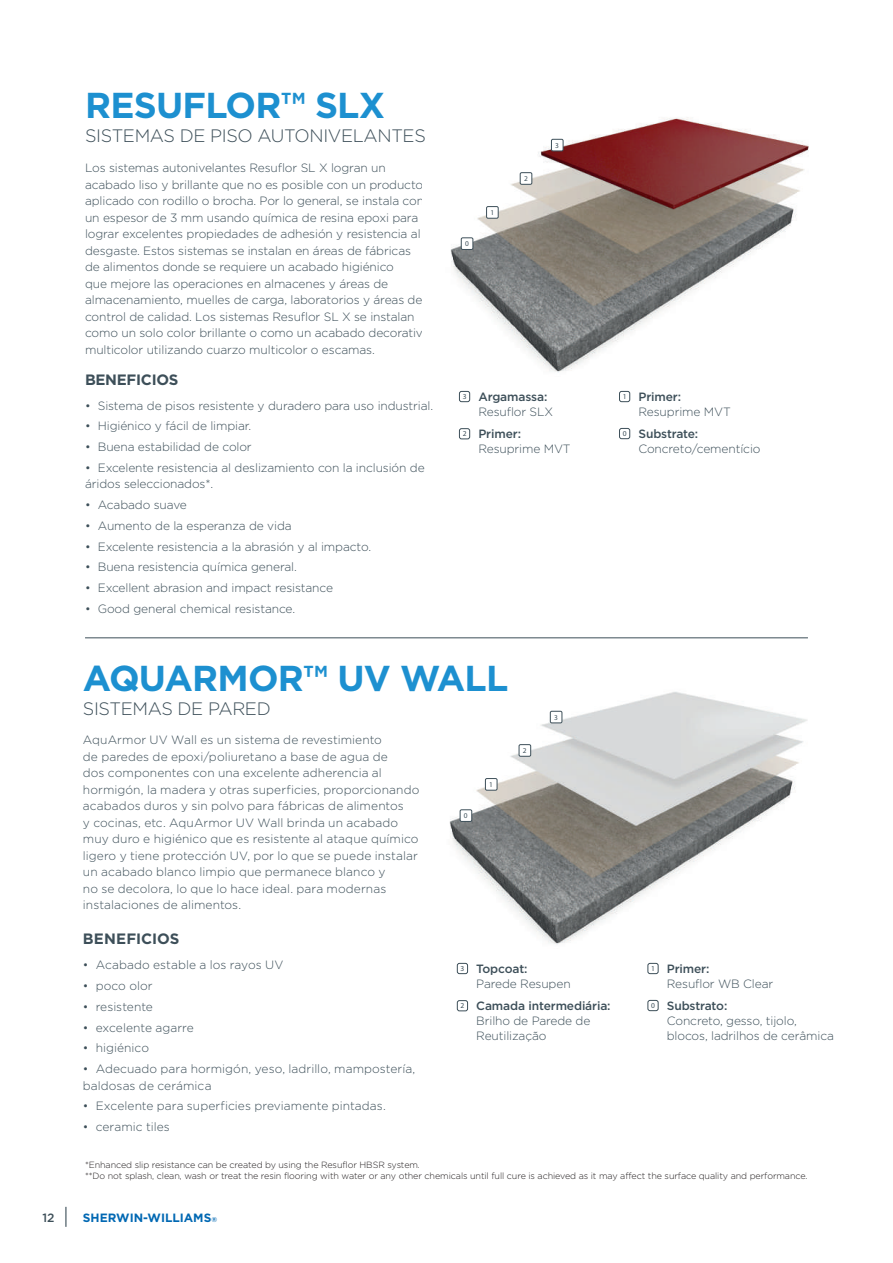
<style>
.page{position:relative;width:893px;height:1263px;background:#fff}
.page>*{position:absolute;margin:0;border:0;box-sizing:border-box;transform-origin:0 0}
.t1{font:700 36px "Gotham";letter-spacing:-.02em;color:#1d90d0}
.t2{font:300 18px "Gotham";letter-spacing:-.02em;color:#3d4f59}
.t3{font:700 15px "Gotham";letter-spacing:-.015em;color:#3d4f59}
.t4{font:300 12px/16.5px "Gotham";letter-spacing:-.01em;color:#3d4f59}
.t5{font:500 12px "Gotham";letter-spacing:-.01em;color:#3d4f59}
.t6{font:700 12px "Gotham";color:#0168b3}
.t7{font:300 9px/10.5px "Gotham";letter-spacing:-.01em;color:#231f20}
.t8{font:7.5px "Myriad Pro";color:#3d4f59}
.t9{font:7.35px "Myriad Pro";color:#3d4f59}
.s1{font-size:7.05px}
</style>
<div class="page">
<svg style="left:65px;top:1207px;width:1px;height:20px"></svg>
<img style="left:450px;top:117px;width:359px;height:256px">
<div style="left:461px;top:238px;width:12px;height:11px;background:#fff"></div>
<div style="left:461px;top:238px;width:12px;height:12px;border:1px solid #3d4f59"></div>
<div style="left:487px;top:207px;width:11px;height:11px;background:#fff"></div>
<div style="left:486px;top:206px;width:12px;height:12px;border:1px solid #3d4f59"></div>
<div style="left:520px;top:173px;width:12px;height:11px;background:#fff"></div>
<div style="left:520px;top:173px;width:12px;height:11px;border:1px solid #3d4f59"></div>
<div style="left:551px;top:139px;width:12px;height:12px;background:#fff"></div>
<div style="left:551px;top:139px;width:12px;height:12px;border:1px solid #3d4f59"></div>
<div style="left:459px;top:391px;width:11px;height:11px;border:1px solid #3d4f59;border-radius:2px"></div>
<div style="left:459px;top:428px;width:11px;height:11px;border:1px solid #3d4f59;border-radius:2px"></div>
<div style="left:619px;top:391px;width:11px;height:11px;border:1px solid #3d4f59;border-radius:2px"></div>
<div style="left:619px;top:428px;width:11px;height:11px;border:1px solid #3d4f59;border-radius:2px"></div>
<img style="left:449px;top:691px;width:358px;height:254px">
<div style="left:460px;top:810px;width:12px;height:11px;background:#fff"></div>
<div style="left:460px;top:810px;width:12px;height:11px;border:1px solid #3d4f59"></div>
<div style="left:485px;top:778px;width:12px;height:12px;background:#fff"></div>
<div style="left:485px;top:778px;width:12px;height:12px;border:1px solid #3d4f59"></div>
<div style="left:519px;top:745px;width:12px;height:11px;background:#fff"></div>
<div style="left:519px;top:744px;width:12px;height:12px;border:1px solid #3d4f59"></div>
<div style="left:550px;top:711px;width:12px;height:12px;background:#fff"></div>
<div style="left:550px;top:711px;width:12px;height:12px;border:1px solid #3d4f59"></div>
<div style="left:457px;top:963px;width:11px;height:11px;border:1px solid #3d4f59;border-radius:2px"></div>
<div style="left:457px;top:1000px;width:11px;height:11px;border:1px solid #3d4f59;border-radius:2px"></div>
<div style="left:648px;top:963px;width:10px;height:11px;border:1px solid #3d4f59;border-radius:2px"></div>
<div style="left:648px;top:1000px;width:10px;height:11px;border:1px solid #3d4f59;border-radius:2px"></div>
<hr style="left:85px;top:638px;width:723px;height:1px;background:#3d4f59">
<h1 class="t1" style="left:85px;top:85px;width:302px">RESUFLOR™ SLX</h1>
<h2 class="t2" style="left:85px;top:126px;width:342px">SISTEMAS DE PISO AUTONIVELANTES</h2>
<p class="t4" style="left:85px;top:160px;width:347px">Los sistemas autonivelantes Resuflor SL X logran un acabado liso y brillante que no es posible con un producto aplicado con rodillo o brocha. Por lo general, se instala con un espesor de 3 mm usando química de resina epoxi para lograr excelentes propiedades de adhesión y resistencia al desgaste. Estos sistemas se instalan en áreas de fábricas<br>de alimentos donde se requiere un acabado higiénico<br>que mejore las operaciones en almacenes y áreas de almacenamiento, muelles de carga, laboratorios y áreas de control de calidad. Los sistemas Resuflor SL X se instalan como un solo color brillante o como un acabado decorativo multicolor utilizando cuarzo multicolor o escamas.</p>
<p class="t3" style="left:85px;top:371px;width:95px">BENEFICIOS</p>
<p class="t4" style="left:85px;top:397px;width:350px">• Sistema de pisos resistente y duradero para uso industrial.</p>
<p class="t4" style="left:85px;top:418px;width:168px">• Higiénico y fácil de limpiar.</p>
<p class="t4" style="left:85px;top:438px;width:168px">• Buena estabilidad de color</p>
<p class="t4" style="left:85px;top:459px;width:341px">• Excelente resistencia al deslizamiento con la inclusión de áridos seleccionados*.</p>
<p class="t4" style="left:85px;top:496px;width:103px">• Acabado suave</p>
<p class="t4" style="left:85px;top:517px;width:208px">• Aumento de la esperanza de vida</p>
<p class="t4" style="left:85px;top:538px;width:288px">• Excelente resistencia a la abrasión y al impacto.</p>
<p class="t4" style="left:85px;top:559px;width:213px">• Buena resistencia química general.</p>
<p class="t4" style="left:85px;top:579px;width:249px">• Excellent abrasion and impact resistance</p>
<p class="t4" style="left:85px;top:600px;width:212px">• Good general chemical resistance.</p>
<p class="t9" style="left:465px;top:239px;width:5px">0</p>
<p class="t9" style="left:490px;top:208px;width:5px">1</p>
<p class="t9" style="left:524px;top:174px;width:5px">2</p>
<p class="t9" style="left:555px;top:141px;width:5px">3</p>
<p class="t8" style="left:463px;top:392px;width:5px">3</p>
<p class="t8" style="left:463px;top:429px;width:5px">2</p>
<p class="t5" style="left:478px;top:389px;width:70px">Argamassa:</p>
<p class="t4" style="left:478px;top:403px;width:76px">Resuflor SLX</p>
<p class="t5" style="left:478px;top:426px;width:44px">Primer:</p>
<p class="t4" style="left:478px;top:440px;width:94px">Resuprime MVT</p>
<p class="t8" style="left:623px;top:392px;width:5px">1</p>
<p class="t8" style="left:623px;top:429px;width:5px">0</p>
<p class="t5" style="left:638px;top:389px;width:44px">Primer:</p>
<p class="t4" style="left:638px;top:403px;width:94px">Resuprime MVT</p>
<p class="t5" style="left:638px;top:426px;width:61px">Substrate:</p>
<p class="t4" style="left:638px;top:440px;width:124px">Concreto/cementício</p>
<h1 class="t1" style="left:83px;top:657px;width:427px">AQUARMOR™ UV WALL</h1>
<h2 class="t2" style="left:83px;top:698px;width:189px">SISTEMAS DE PARED</h2>
<p class="t9" style="left:554px;top:713px;width:5px">3</p>
<p class="t4" style="left:83px;top:732px;width:338px">AquArmor UV Wall es un sistema de revestimiento<br>de paredes de epoxi/poliuretano a base de agua de<br>dos componentes con una excelente adherencia al hormigón, la madera y otras superficies, proporcionando acabados duros y sin polvo para fábricas de alimentos<br>y cocinas, etc. AquArmor UV Wall brinda un acabado muy duro e higiénico que es resistente al ataque químico ligero y tiene protección UV, por lo que se puede instalar un acabado blanco limpio que permanece blanco y<br>no se decolora, lo que lo hace ideal. para modernas instalaciones de alimentos.</p>
<p class="t3" style="left:83px;top:930px;width:98px">BENEFICIOS</p>
<p class="t4" style="left:83px;top:957px;width:202px">• Acabado estable a los rayos UV</p>
<p class="t4" style="left:83px;top:977px;width:71px">• poco olor</p>
<p class="t4" style="left:83px;top:998px;width:71px">• resistente</p>
<p class="t4" style="left:83px;top:1019px;width:112px">• excelente agarre</p>
<p class="t4" style="left:83px;top:1040px;width:68px">• higiénico</p>
<p class="t4" style="left:83px;top:1060px;width:334px">• Adecuado para hormigón, yeso, ladrillo, mampostería, baldosas de cerámica</p>
<p class="t4" style="left:83px;top:1098px;width:304px">• Excelente para superficies previamente pintadas.</p>
<p class="t4" style="left:83px;top:1118px;width:88px">• ceramic tiles</p>
<p class="t9" style="left:464px;top:811px;width:5px">0</p>
<p class="t9" style="left:489px;top:780px;width:5px">1</p>
<p class="t9" style="left:523px;top:746px;width:5px">2</p>
<p class="t8" style="left:461px;top:964px;width:5px">3</p>
<p class="t8" style="left:461px;top:1001px;width:5px">2</p>
<p class="t5" style="left:476px;top:961px;width:53px">Topcoat:</p>
<p class="t4" style="left:476px;top:975px;width:96px">Parede Resupen</p>
<p class="t5" style="left:476px;top:998px;width:136px">Camada intermediária:</p>
<p class="t4" style="left:476px;top:1013px;width:116px;line-height:15px">Brilho de Parede de<br>Reutilização</p>
<p class="t8" style="left:651px;top:964px;width:5px">1</p>
<p class="t8" style="left:651px;top:1001px;width:5px">0</p>
<p class="t5" style="left:667px;top:961px;width:44px">Primer:</p>
<p class="t4" style="left:667px;top:975px;width:108px">Resuflor WB Clear</p>
<p class="t5" style="left:667px;top:998px;width:62px">Substrato:</p>
<p class="t4" style="left:667px;top:1013px;width:169px;line-height:15px">Concreto, gesso, tijolo, blocos, ladrilhos de cerâmica</p>
<p class="t7" style="left:85px;top:1160px;width:724px">*Enhanced slip resistance can be created by using the Resuflor HBSR system.<br>**Do not splash, clean, wash or treat the resin flooring with water or any other chemicals until full cure is achieved as it may affect the surface quality and performance.</p>
<p class="t5" style="left:43px;top:1209px;width:14px">12</p>
<p class="t6" style="left:83px;top:1210px;width:136px">SHERWIN-WILLIAMS<span class="s1">®</span></p>
</div>
